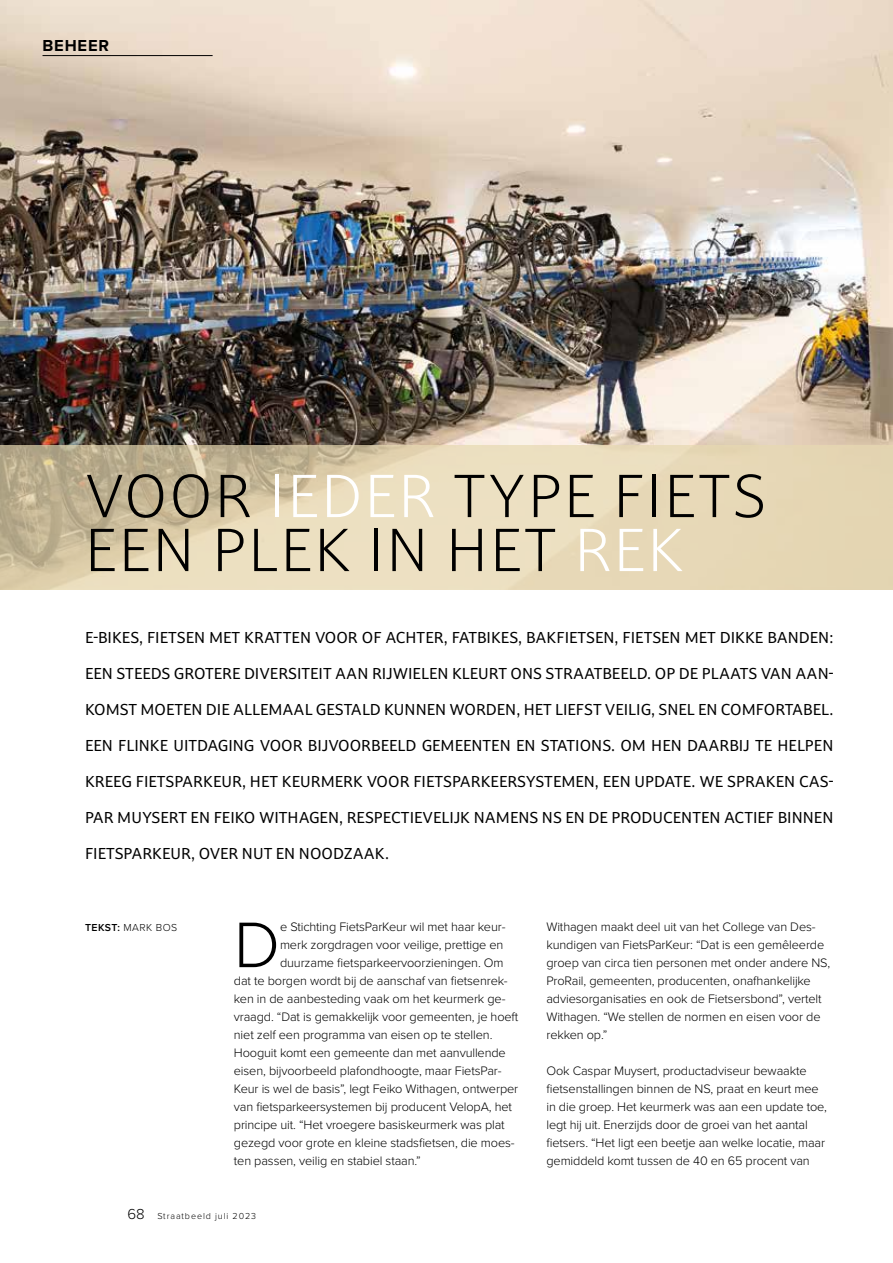
<style>
.page{position:relative;width:893px;height:1263px;background:#fff}
.page>*{position:absolute;margin:0;border:0;box-sizing:border-box;transform-origin:0 0}
.t1{font:300 66.75px "Proxima Nova";color:#000}
.t2{font:300 57px/54px "Darkmode Darkmode Off";letter-spacing:.04em;color:#000}
.t3{font:700 16.5px "Proxima Nova";letter-spacing:.05em;color:#000}
.t4{font:15px "Darkmode Darkmode Off";color:#000}
.t5{font:300 12.75px/18px "Proxima Nova";letter-spacing:-.01em;color:#000}
.t6{font:300 10.5px "Proxima Nova";letter-spacing:.04em;color:#000}
.t7{font:300 9px "Proxima Nova";letter-spacing:.1em;color:#000}
.s1{color:#fff}
.s2{font-weight:600}
.s3{font-size:15px}
</style>
<div class="page">
<img style="left:0;top:0;width:893px;height:445px">
<hr style="left:43px;top:55px;width:170px;height:1px;background:#000">
<svg style="left:0;top:445px;width:893px;height:144px;background:#dfd1b1"></svg>
<p class="t3" style="left:43px;top:33px;width:68px">BEHEER</p>
<h2 class="t2" style="left:85px;top:468px;width:682px">VOOR <span class="s1">IEDER</span> TYPE FIETS<br>EEN PLEK IN HET <span class="s1">REK</span></h2>
<p class="t4" style="left:85px;top:627px;width:750px">E-BIKES, FIETSEN MET KRATTEN VOOR OF ACHTER, FATBIKES, BAKFIETSEN, FIETSEN MET DIKKE BANDEN:</p>
<p class="t4" style="left:85px;top:663px;width:750px">EEN STEEDS GROTERE DIVERSITEIT AAN RIJWIELEN KLEURT ONS STRAATBEELD. OP DE PLAATS VAN AAN-</p>
<p class="t4" style="left:85px;top:699px;width:750px">KOMST MOETEN DIE ALLEMAAL GESTALD KUNNEN WORDEN, HET LIEFST VEILIG, SNEL EN COMFORTABEL.</p>
<p class="t4" style="left:85px;top:735px;width:750px">EEN FLINKE UITDAGING VOOR BIJVOORBEELD GEMEENTEN EN STATIONS. OM HEN DAARBIJ TE HELPEN</p>
<p class="t4" style="left:85px;top:771px;width:750px">KREEG FIETSPARKEUR, HET KEURMERK VOOR FIETSPARKEERSYSTEMEN, EEN UPDATE. WE SPRAKEN CAS-</p>
<p class="t4" style="left:85px;top:807px;width:750px">PAR MUYSERT EN FEIKO WITHAGEN, RESPECTIEVELIJK NAMENS NS EN DE PRODUCENTEN ACTIEF BINNEN</p>
<p class="t4" style="left:85px;top:843px;width:306px">FIETSPARKEUR, OVER NUT EN NOODZAAK.</p>
<p class="t6" style="left:85px;top:920px;width:94px"><span class="s2">TEKST:</span> MARK BOS</p>
<h1 class="t1" style="left:234px;top:895px;width:48px">D</h1>
<p class="t5" style="left:280px;top:917px;width:227px">e Stichting FietsParKeur wil met haar keur-</p>
<p class="t5" style="left:280px;top:935px;width:225px">merk zorgdragen voor veilige, prettige en</p>
<p class="t5" style="left:280px;top:953px;width:225px">duurzame fietsparkeervoorzieningen. Om</p>
<p class="t5" style="left:234px;top:971px;width:275px">dat te borgen wordt bij de aanschaf van fietsenrek-</p>
<p class="t5" style="left:234px;top:989px;width:273px">ken in de aanbesteding vaak om het keurmerk ge-</p>
<p class="t5" style="left:234px;top:1007px;width:286px">vraagd. “Dat is gemakkelijk voor gemeenten, je hoeft</p>
<p class="t5" style="left:234px;top:1025px;width:260px">niet zelf een programma van eisen op te stellen.</p>
<p class="t5" style="left:234px;top:1043px;width:273px">Hooguit komt een gemeente dan met aanvullende</p>
<p class="t5" style="left:234px;top:1061px;width:269px">eisen, bijvoorbeeld plafondhoogte, maar FietsPar-</p>
<p class="t5" style="left:234px;top:1079px;width:286px">Keur is wel de basis”, legt Feiko Withagen, ontwerper</p>
<p class="t5" style="left:234px;top:1097px;width:280px">van fietsparkeersystemen bij producent VelopA, het</p>
<p class="t5" style="left:234px;top:1115px;width:272px">principe uit. “Het vroegere basiskeurmerk was plat</p>
<p class="t5" style="left:234px;top:1133px;width:282px">gezegd voor grote en kleine stadsfietsen, die moes-</p>
<p class="t5" style="left:234px;top:1151px;width:188px">ten passen, veilig en stabiel staan.”</p>
<p class="t7" style="left:128px;top:1209px;width:130px"><span class="s3">68</span> Straatbeeld juli 2023</p>
<p class="t5" style="left:546px;top:917px;width:285px">Withagen maakt deel uit van het College van Des&shy;kundigen van FietsParKeur: “Dat is een gemêleerde groep van circa tien personen met onder andere NS, ProRail, gemeenten, producenten, onafhankelijke adviesorganisaties en ook de Fietsersbond”, vertelt Withagen. “We stellen de normen en eisen voor de rekken op.”</p>
<p class="t5" style="left:546px;top:1061px;width:282px">Ook Caspar Muysert, productadviseur bewaakte fietsenstallingen binnen de NS, praat en keurt mee in die groep. Het keurmerk was aan een update toe, legt hij uit. Enerzijds door de groei van het aantal fietsers. “Het ligt een beetje aan welke locatie, maar gemiddeld komt tussen de 40 en 65 procent van</p>
</div>
